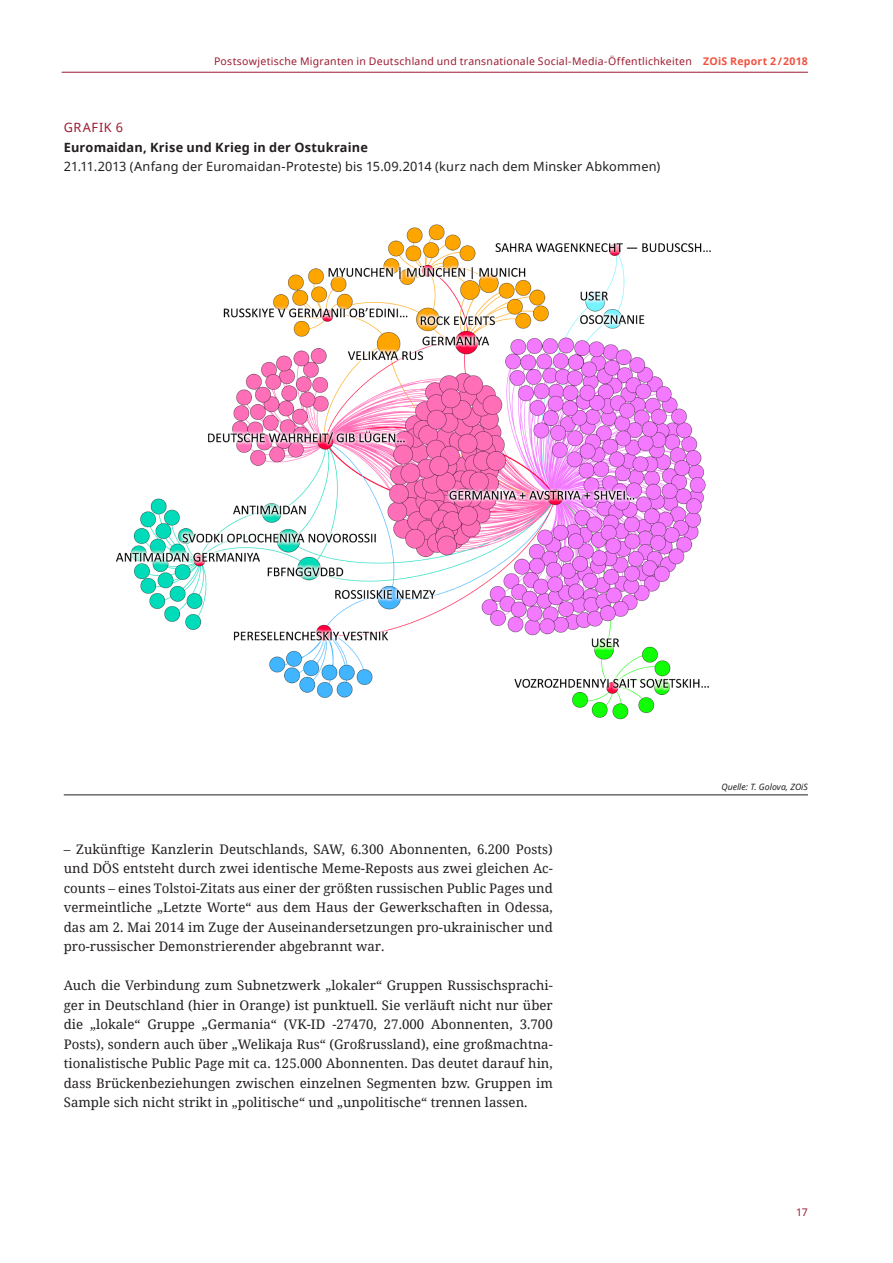
<style>
.page{position:relative;width:893px;height:1263px;background:#fff}
.page>*{position:absolute;margin:0;border:0;box-sizing:border-box;transform-origin:0 0}
.Fließtext{font:13.2px/19.5px "Noto Serif";letter-spacing:.005em;color:#231f20;text-align:justify}
.Grafik_Headline{font:12.75px "Noto Sans";letter-spacing:.015em;color:#231f20}
.Grafik_Headline-2{font:700 12.75px "Noto Sans";letter-spacing:.015em;color:#231f20}
.Grafik_Figure{font:12.75px "Noto Sans";letter-spacing:.055em;color:#9c1a30}
.t1{font:10.5px "Noto Sans";letter-spacing:.025em;color:#9c1a30}
.Fließtext-2{font:italic 8.7px "Noto Sans";color:#231f20}
.s1{font-weight:700;color:#f0523e}
</style>
<div class="page">
<hr style="left:62px;top:72px;width:746px;height:1px;background:#9c1a30">
<img style="left:116px;top:224px;width:595px;height:496px">
<hr style="left:64px;top:795px;width:744px;height:1px;background:#231f20">
<p class="t1" style="left:214px;top:54px;width:595px">Postsowjetische Migranten in Deutschland und transnationale Social-Media-Öffentlichkeiten <span class="s1">ZOiS Report 2 /2018</span></p>
<p class="Grafik_Figure" style="left:64px;top:119px;width:61px">GRAFIK 6</p>
<p class="Grafik_Headline-2" style="left:64px;top:138px;width:306px">Euromaidan, Krise und Krieg in der Ostukraine</p>
<p class="Grafik_Headline" style="left:64px;top:158px;width:598px">21.11.2013 (Anfang der Euromaidan-Proteste) bis 15.09.2014 (kurz nach dem Minsker Abkommen)</p>
<p class="Fließtext" style="left:64px;top:838px;width:490px">– Zukünftige Kanzlerin Deutschlands, SAW, 6.300 Abonnenten, 6.200 Posts) und DÖS entsteht durch zwei identische Meme-Reposts aus zwei gleichen Ac&shy;counts – eines Tolstoi-Zitats aus einer der größten russischen Public Pages und vermeintliche „Letzte Worte“ aus dem Haus der Gewerkschaften in Odessa, das am 2. Mai 2014 im Zuge der Auseinandersetzungen pro-ukrainischer und pro-russischer Demonstrierender abgebrannt war.</p>
<p class="Fließtext" style="left:64px;top:975px;width:490px">Auch die Verbindung zum Subnetzwerk „lokaler“ Gruppen Russischsprachi&shy;ger in Deutschland (hier in Orange) ist punktuell. Sie verläuft nicht nur über die „lokale“ Gruppe „Germania“ (VK-ID -27470, 27.000 Abonnenten, 3.700<br>Posts), sondern auch über „Welikaja Rus“ (Großrussland), eine großmachtna&shy;tionalistische Public Page mit ca. 125.000 Abonnenten. Das deutet darauf hin, dass Brückenbeziehungen zwischen einzelnen Segmenten bzw. Gruppen im Sample sich nicht strikt in „politische“ und „unpolitische“ trennen lassen.</p>
<p class="Fließtext-2" style="left:721px;top:780px;width:88px">Quelle: T. Golova, ZOiS</p>
<p class="t1" style="left:796px;top:1205px;width:13px">17</p>
</div>
